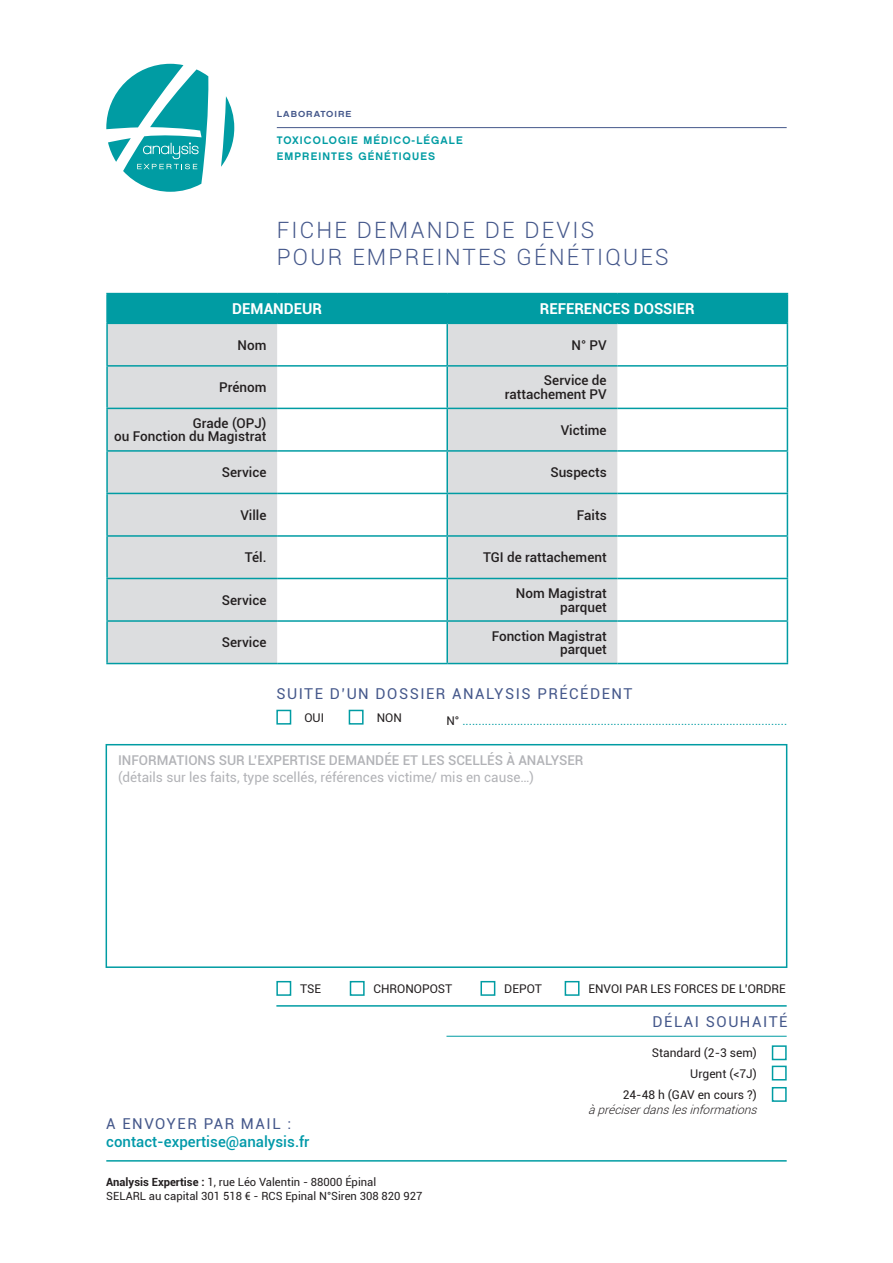
<style>
.page{position:relative;width:893px;height:1263px;background:#fff}
.page>*{position:absolute;margin:0;border:0;box-sizing:border-box;transform-origin:0 0}
.t1{font:300 22.5px "Roboto";letter-spacing:.1em;color:#45588b}
.t2{font:15px "Roboto";letter-spacing:.1em;color:#45588b}
.t3{font:500 15px "Roboto";color:#0099a9}
.t4{font:700 15px "Roboto";color:#fff}
.t5{font:500 13.5px "Roboto";color:#231f20}
.t6{font:13.5px "Roboto";color:#b2b3b7}
.t7{font:500 13.5px "Roboto";color:#b2b3b7}
.t8{font:12px "Roboto";color:#009ca3}
.t9{font:12px "Roboto";color:#231f20}
.t10{font:italic 300 12px "Roboto";color:#231f20}
.t11{font:11.25px "Roboto";color:#231f20}
.t12{font:10.95px "Chalet New York Nineteen Eighty";letter-spacing:.1em;color:#009ca3}
.t13{font:8.7px "Chalet New York Nineteen Eighty";letter-spacing:.1em;color:#45588b;scale:1.11 1}
.s1{color:#231f20}
.s2{font-weight:700}
</style>
<div class="page">
<hr style="left:277px;top:127px;width:510px;height:1px;background:#45588b">
<hr style="left:106px;top:1160px;width:681px;height:1px;background:#009ca3">
<svg style="left:106px;top:64px;width:128px;height:128px"></svg>
<svg style="left:108px;top:324px;width:509px;height:339px;fill:#dcdddf"></svg>
<hr style="left:106px;top:293px;width:171px;height:1px;background:#009ca3">
<hr style="left:106px;top:294px;width:2px;height:29px;background:#009ca3">
<hr style="left:277px;top:293px;width:170px;height:1px;background:#009ca3">
<hr style="left:447px;top:293px;width:170px;height:1px;background:#009ca3">
<hr style="left:617px;top:293px;width:171px;height:1px;background:#009ca3">
<div style="left:108px;top:294px;width:680px;height:29px;background:#009ca3"></div>
<hr style="left:106px;top:323px;width:171px;height:1px;background:#009ca3">
<hr style="left:106px;top:324px;width:2px;height:41px;background:#009ca3">
<hr style="left:277px;top:323px;width:170px;height:1px;background:#009ca3">
<hr style="left:447px;top:323px;width:170px;height:1px;background:#009ca3">
<hr style="left:446px;top:324px;width:2px;height:41px;background:#009ca3">
<hr style="left:617px;top:323px;width:171px;height:1px;background:#009ca3">
<hr style="left:787px;top:324px;width:1px;height:41px;background:#009ca3">
<hr style="left:106px;top:365px;width:171px;height:2px;background:#009ca3">
<hr style="left:106px;top:367px;width:2px;height:41px;background:#009ca3">
<hr style="left:277px;top:365px;width:170px;height:2px;background:#009ca3">
<hr style="left:447px;top:365px;width:170px;height:2px;background:#009ca3">
<hr style="left:446px;top:367px;width:2px;height:41px;background:#009ca3">
<hr style="left:617px;top:365px;width:171px;height:2px;background:#009ca3">
<hr style="left:787px;top:367px;width:1px;height:41px;background:#009ca3">
<hr style="left:106px;top:408px;width:171px;height:1px;background:#009ca3">
<hr style="left:106px;top:409px;width:2px;height:41px;background:#009ca3">
<hr style="left:277px;top:408px;width:170px;height:1px;background:#009ca3">
<hr style="left:447px;top:408px;width:170px;height:1px;background:#009ca3">
<hr style="left:446px;top:409px;width:2px;height:41px;background:#009ca3">
<hr style="left:617px;top:408px;width:171px;height:1px;background:#009ca3">
<hr style="left:787px;top:409px;width:1px;height:41px;background:#009ca3">
<hr style="left:106px;top:450px;width:171px;height:2px;background:#009ca3">
<hr style="left:106px;top:452px;width:2px;height:41px;background:#009ca3">
<hr style="left:277px;top:450px;width:170px;height:2px;background:#009ca3">
<hr style="left:447px;top:450px;width:170px;height:2px;background:#009ca3">
<hr style="left:446px;top:452px;width:2px;height:41px;background:#009ca3">
<hr style="left:617px;top:450px;width:171px;height:2px;background:#009ca3">
<hr style="left:787px;top:452px;width:1px;height:41px;background:#009ca3">
<hr style="left:106px;top:493px;width:171px;height:1px;background:#009ca3">
<hr style="left:106px;top:494px;width:2px;height:41px;background:#009ca3">
<hr style="left:277px;top:493px;width:170px;height:1px;background:#009ca3">
<hr style="left:447px;top:493px;width:170px;height:1px;background:#009ca3">
<hr style="left:446px;top:494px;width:2px;height:41px;background:#009ca3">
<hr style="left:617px;top:493px;width:171px;height:1px;background:#009ca3">
<hr style="left:787px;top:494px;width:1px;height:41px;background:#009ca3">
<hr style="left:106px;top:535px;width:171px;height:2px;background:#009ca3">
<hr style="left:106px;top:537px;width:2px;height:41px;background:#009ca3">
<hr style="left:277px;top:535px;width:170px;height:2px;background:#009ca3">
<hr style="left:447px;top:535px;width:170px;height:2px;background:#009ca3">
<hr style="left:446px;top:537px;width:2px;height:41px;background:#009ca3">
<hr style="left:617px;top:535px;width:171px;height:2px;background:#009ca3">
<hr style="left:787px;top:537px;width:1px;height:41px;background:#009ca3">
<hr style="left:106px;top:578px;width:171px;height:1px;background:#009ca3">
<hr style="left:106px;top:579px;width:2px;height:41px;background:#009ca3">
<hr style="left:277px;top:578px;width:170px;height:1px;background:#009ca3">
<hr style="left:447px;top:578px;width:170px;height:1px;background:#009ca3">
<hr style="left:446px;top:579px;width:2px;height:41px;background:#009ca3">
<hr style="left:617px;top:578px;width:171px;height:1px;background:#009ca3">
<hr style="left:787px;top:579px;width:1px;height:41px;background:#009ca3">
<hr style="left:106px;top:620px;width:171px;height:2px;background:#009ca3">
<hr style="left:106px;top:622px;width:2px;height:41px;background:#009ca3">
<hr style="left:277px;top:620px;width:170px;height:2px;background:#009ca3">
<hr style="left:447px;top:620px;width:170px;height:2px;background:#009ca3">
<hr style="left:446px;top:622px;width:2px;height:41px;background:#009ca3">
<hr style="left:617px;top:620px;width:171px;height:2px;background:#009ca3">
<hr style="left:787px;top:622px;width:1px;height:41px;background:#009ca3">
<hr style="left:106px;top:663px;width:171px;height:1px;background:#009ca3">
<hr style="left:277px;top:663px;width:170px;height:1px;background:#009ca3">
<hr style="left:447px;top:663px;width:170px;height:1px;background:#009ca3">
<hr style="left:617px;top:663px;width:171px;height:1px;background:#009ca3">
<div style="left:106px;top:744px;width:681px;height:224px;border:2px solid #009ca3"></div>
<div style="left:276px;top:710px;width:15px;height:15px;border:2px solid #009ca3"></div>
<div style="left:276px;top:981px;width:15px;height:15px;border:2px solid #009ca3"></div>
<div style="left:350px;top:981px;width:15px;height:15px;border:2px solid #009ca3"></div>
<div style="left:480px;top:981px;width:15px;height:15px;border:2px solid #009ca3"></div>
<div style="left:565px;top:981px;width:14px;height:15px;border:2px solid #009ca3"></div>
<div style="left:349px;top:710px;width:15px;height:15px;border:2px solid #009ca3"></div>
<hr style="left:446px;top:1036px;width:341px;height:1px;background:#009ca3">
<hr style="left:276px;top:1005px;width:511px;height:2px;background:#009ca3">
<div style="left:772px;top:1045px;width:15px;height:15px;border:2px solid #009ca3"></div>
<div style="left:772px;top:1066px;width:15px;height:14px;border:2px solid #009ca3"></div>
<div style="left:772px;top:1087px;width:15px;height:15px;border:2px solid #009ca3"></div>
<p class="t13" style="left:277px;top:109px;width:69px">LABORATOIRE</p>
<p class="t12" style="left:277px;top:134px;width:187px">TOXICOLOGIE MÉDICO-LÉGALE</p>
<p class="t12" style="left:277px;top:149px;width:160px">EMPREINTES GÉNÉTIQUES</p>
<p class="t1" style="left:277px;top:214px;width:319px">FICHE DEMANDE DE DEVIS</p>
<p class="t1" style="left:277px;top:241px;width:393px">POUR EMPREINTES GÉNÉTIQUES</p>
<p class="t4" style="left:232px;top:298px;width:91px">DEMANDEUR</p>
<p class="t4" style="left:540px;top:298px;width:157px">REFERENCES DOSSIER</p>
<p class="t5" style="left:238px;top:335px;width:30px">Nom</p>
<p class="t5" style="left:571px;top:335px;width:37px">N° PV</p>
<p class="t5" style="left:219px;top:378px;width:49px">Prénom</p>
<p class="t5" style="left:544px;top:371px;width:64px">Service de</p>
<p class="t5" style="left:505px;top:385px;width:103px">rattachement PV</p>
<p class="t5" style="left:193px;top:414px;width:75px">Grade (OPJ)</p>
<p class="t5" style="left:114px;top:427px;width:154px">ou Fonction du Magistrat</p>
<p class="t5" style="left:561px;top:420px;width:48px">Victime</p>
<p class="t5" style="left:222px;top:463px;width:46px">Service</p>
<p class="t5" style="left:550px;top:463px;width:58px">Suspects</p>
<p class="t5" style="left:240px;top:505px;width:28px">Ville</p>
<p class="t5" style="left:577px;top:505px;width:31px">Faits</p>
<p class="t5" style="left:245px;top:548px;width:23px">Tél.</p>
<p class="t5" style="left:483px;top:548px;width:125px">TGI de rattachement</p>
<p class="t5" style="left:222px;top:590px;width:46px">Service</p>
<p class="t5" style="left:516px;top:584px;width:92px">Nom Magistrat</p>
<p class="t5" style="left:560px;top:597px;width:48px">parquet</p>
<p class="t5" style="left:222px;top:633px;width:46px">Service</p>
<p class="t5" style="left:492px;top:626px;width:116px">Fonction Magistrat</p>
<p class="t5" style="left:560px;top:640px;width:48px">parquet</p>
<p class="t2" style="left:276px;top:683px;width:357px">SUITE D’UN DOSSIER ANALYSIS PRÉCÉDENT</p>
<p class="t9" style="left:304px;top:709px;width:21px">OUI</p>
<p class="t9" style="left:377px;top:709px;width:27px">NON</p>
<p class="t8" style="left:446px;top:712px;width:342px"><span class="s1">N°</span> .....................................................................................................</p>
<p class="t7" style="left:118px;top:751px;width:467px">INFORMATIONS SUR L’EXPERTISE DEMANDÉE ET LES SCELLÉS À ANALYSER</p>
<p class="t6" style="left:118px;top:767px;width:418px">(détails sur les faits, type scellés, références victime/ mis en cause…)</p>
<p class="t9" style="left:300px;top:980px;width:23px">TSE</p>
<p class="t9" style="left:374px;top:980px;width:80px">CHRONOPOST</p>
<p class="t9" style="left:504px;top:980px;width:39px">DEPOT</p>
<p class="t9" style="left:588px;top:980px;width:199px">ENVOI PAR LES FORCES DE L’ORDRE</p>
<p class="t2" style="left:106px;top:1113px;width:186px">A ENVOYER PAR MAIL :</p>
<p class="t3" style="left:106px;top:1131px;width:205px">contact-expertise@analysis.fr</p>
<p class="t11" style="left:106px;top:1174px;width:271px"><span class="s2">Analysis Expertise :</span> 1, rue Léo Valentin - 88000 Épinal</p>
<p class="t11" style="left:106px;top:1188px;width:318px">SELARL au capital 301 518 € - RCS Epinal N°Siren 308 820 927</p>
<p class="t2" style="left:653px;top:1011px;width:136px">DÉLAI SOUHAITÉ</p>
<p class="t9" style="left:652px;top:1045px;width:107px">Standard (2-3 sem)</p>
<p class="t9" style="left:690px;top:1065px;width:68px">Urgent (&lt;7J)</p>
<p class="t9" style="left:623px;top:1086px;width:136px">24-48 h (GAV en cours ?)</p>
<p class="t10" style="left:588px;top:1102px;width:174px">àpréciserdanslesinformations</p>
</div>
